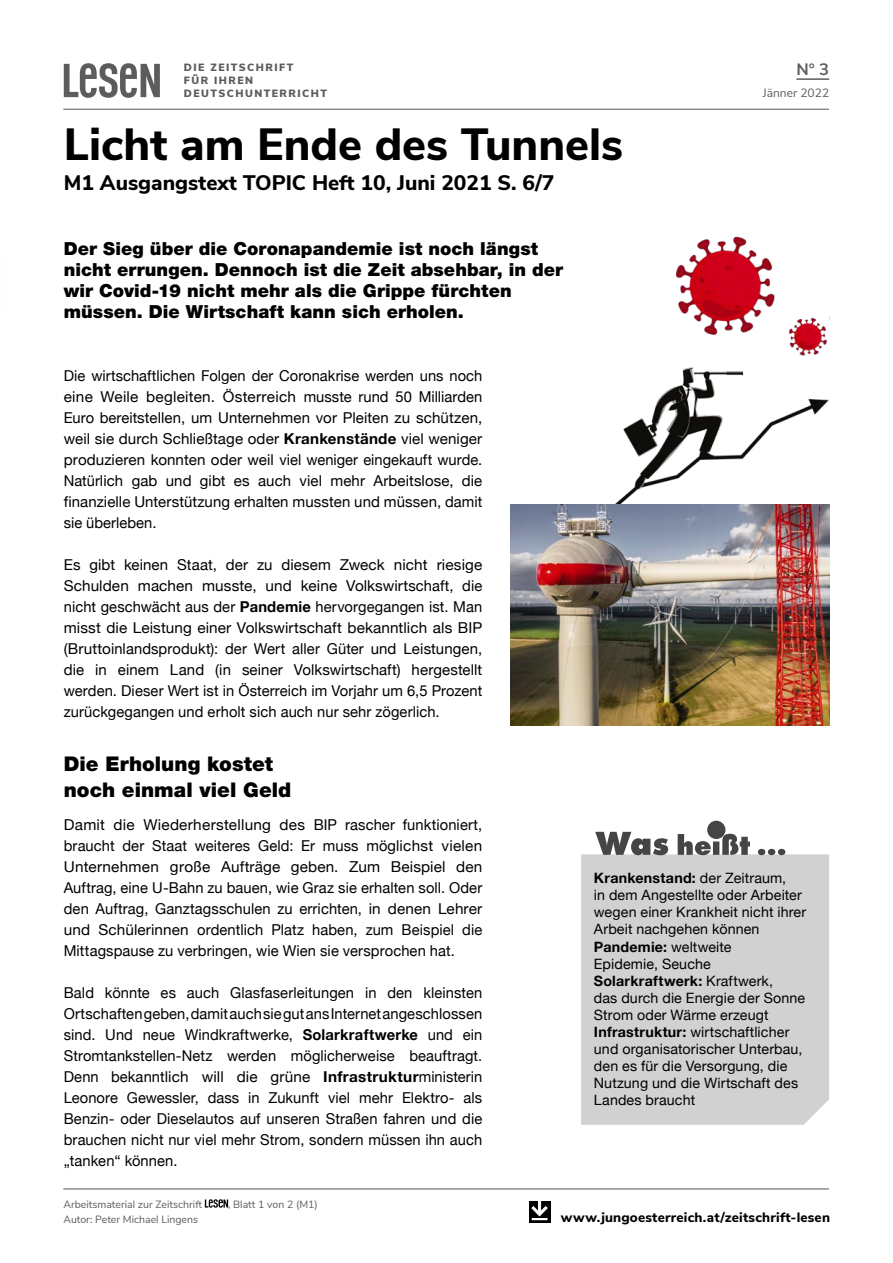
<style>
.page{position:relative;width:893px;height:1263px;background:#fff}
.page>*{position:absolute;margin:0;border:0;box-sizing:border-box;transform-origin:0 0}
.t1{font:800 45px "Nunito Sans";color:#000}
.t2{font:800 21px "Nunito Sans";color:#000}
.t3{font:900 20.25px/25.5px "Helvetica Neue LT Pro";color:#000}
.t4{font:900 18px/21px "Helvetica Neue LT Pro";letter-spacing:.005em;color:#000}
.t5{font:700 16.5px "Nunito Sans";color:#5d5c5c}
.t6{font:15px/21px "Helvetica Neue";letter-spacing:.005em;color:#000;text-align:justify}
.t7{font:14.25px/17.1px "Helvetica Neue";letter-spacing:.01em;color:#000}
.t8{font:800 13.5px "Nunito Sans";letter-spacing:.015em;color:#000}
.t9{font:12px "Nunito Sans";color:#5d5c5c}
.t10{font:10.5px "Nunito Sans";color:#5d5c5c}
.t11{font:900 10.5px/13px "Nunito Sans";letter-spacing:.14em;color:#5d5c5c}
.s1{font-weight:700}
</style>
<div class="page">
<hr style="left:64px;top:109px;width:764px;height:1px;background:#5d5c5c">
<hr style="left:64px;top:1188px;width:764px;height:1px;background:#5d5c5c">
<svg style="left:205px;top:1199px;width:23px;height:9px"></svg>
<hr style="left:796px;top:78px;width:33px;height:2px;background:#5d5c5c">
<svg style="left:64px;top:63px;width:96px;height:35px"></svg>
<svg style="left:529px;top:1201px;width:21px;height:21px"></svg>
<svg style="left:531px;top:1201px;width:17px;height:19px"></svg>
<div style="left:581px;top:854px;width:248px;height:271px;background:#d2d1d1"></div>
<svg style="left:595px;top:832px;width:190px;height:23px"></svg>
<div style="left:707px;top:821px;width:18px;height:18px;background:#454545;border-radius:50%"></div>
<img style="left:615px;top:367px;width:214px;height:137px">
<img style="left:510px;top:504px;width:320px;height:222px">
<img style="left:676px;top:236px;width:99px;height:100px">
<img style="left:788px;top:317px;width:40px;height:39px">
<p class="t11" style="left:184px;top:61px;width:145px">DIE ZEITSCHRIFT<br>FÜR IHREN<br>DEUTSCHUNTERRICHT</p>
<h1 class="t1" style="left:64px;top:111px;width:561px">Licht am Ende des Tunnels</h1>
<h2 class="t2" style="left:64px;top:167px;width:492px">M1 Ausgangstext TOPIC Heft 10, Juni 2021 S. 6/7</h2>
<p class="t4" style="left:64px;top:238px;width:501px">Der Sieg über die Coronapandemie ist noch längst nicht errungen. Dennoch ist die Zeit absehbar, in der wir Covid-19 nicht mehr als die Grippe fürchten müssen. Die Wirtschaft kann sich erholen.</p>
<p class="t5" style="left:796px;top:58px;width:34px">N° 3</p>
<p class="t9" style="left:763px;top:84px;width:68px">Jänner 2022</p>
<p class="t6" style="left:64px;top:366px;width:420px">Die wirtschaftlichen Folgen der Coronakrise werden uns noch eine Weile begleiten. Österreich musste rund 50 Milliarden Euro bereitstellen, um Unternehmen vor Pleiten zu schützen, weil sie durch Schließtage oder <span class="s1">Krankenstände</span> viel weniger produzieren konnten oder weil viel weniger eingekauft wurde.<br>Natürlich gab und gibt es auch viel mehr Arbeitslose, die finanzielle Unterstützung erhalten mussten und müssen, damit sie überleben.</p>
<p class="t6" style="left:64px;top:555px;width:420px">Es gibt keinen Staat, der zu diesem Zweck nicht riesige Schulden machen musste, und keine Volkswirtschaft, die nicht geschwächt aus der <span class="s1">Pandemie</span> hervorgegangen ist. Man misst die Leistung einer Volkswirtschaft bekanntlich als BIP (Bruttoinlandsprodukt): der Wert aller Güter und Leistungen, die in einem Land (in seiner Volkswirtschaft) hergestellt werden. Dieser Wert ist in Österreich im Vorjahr um 6,5 Prozent zurückgegangen und erholt sich auch nur sehr zögerlich.</p>
<h3 class="t3" style="left:64px;top:751px;width:229px">Die Erholung kostet noch einmal viel Geld</h3>
<p class="t6" style="left:64px;top:815px;width:420px">Damit die Wiederherstellung des BIP rascher funktioniert, braucht der Staat weiteres Geld: Er muss möglichst vielen Unternehmen große Aufträge geben. Zum Beispiel den Auftrag, eine U-Bahn zu bauen, wie Graz sie erhalten soll. Oder den Auftrag, Ganztagsschulen zu errichten, in denen Lehrer und Schülerinnen ordentlich Platz haben, zum Beispiel die Mittagspause zu verbringen, wie Wien sie versprochen hat.</p>
<p class="t6" style="left:64px;top:983px;width:420px">Bald könnte es auch Glasfaserleitungen in den kleinsten Ortschaften geben, damit auch sie gut ans Internet angeschlossen sind. Und neue Windkraftwerke, <span class="s1">Solarkraftwerke</span> und ein Stromtankstellen-Netz werden möglicherweise beauftragt.<br>Denn bekanntlich will die grüne <span class="s1">Infrastruktur</span>ministerin Leonore Gewessler, dass in Zukunft viel mehr Elektro- als Benzin- oder Dieselautos auf unseren Straßen fahren und die brauchen nicht nur viel mehr Strom, sondern müssen ihn auch „tanken“ können.</p>
<p class="t10" style="left:63px;top:1196px;width:140px">Arbeitsmaterial zur Zeitschrift</p>
<p class="t10" style="left:228px;top:1196px;width:91px">, Blatt 1 von 2 (M1)</p>
<p class="t10" style="left:63px;top:1211px;width:136px">Autor: Peter Michael Lingens</p>
<p class="t7" style="left:594px;top:870px;width:214px"><span class="s1">Krankenstand:</span> der Zeitraum,<br>in dem Angestellte oder Arbeiter wegen einer Krankheit nicht ihrer<br>Arbeit nachgehen können<br><span class="s1">Pandemie:</span> weltweite<br>Epidemie, Seuche<br><span class="s1">Solarkraftwerk:</span> Kraftwerk,<br>das durch die Energie der Sonne<br>Strom oder Wärme erzeugt<br><span class="s1">Infrastruktur:</span> wirtschaftlicher und organisatorischer Unterbau, den es für die Versorgung, die<br>Nutzung und die Wirtschaft des<br>Landes braucht</p>
<p class="t8" style="left:561px;top:1208px;width:271px">www.jungoesterreich.at/zeitschrift-lesen</p>
</div>
